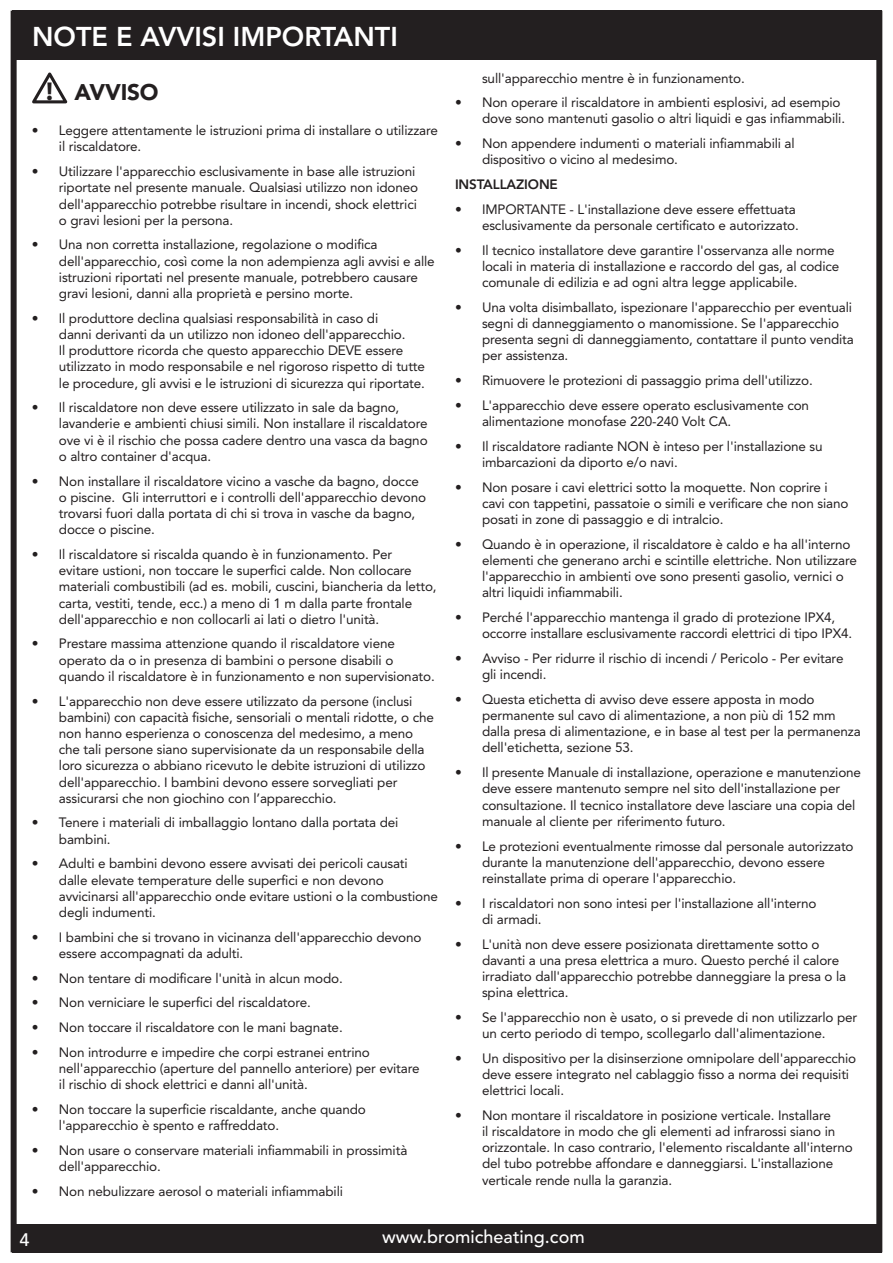
<style>
.page{position:relative;width:893px;height:1263px;background:#fff}
.page>*{position:absolute;margin:0;border:0;box-sizing:border-box;transform-origin:0 0}
.t1{font:800 27px "Avenir";color:#fff}
.t2{font:700 25.95px "Myriad";color:#231f20}
.t3{font:900 22.5px "Avenir";letter-spacing:-.01em;color:#231f20}
.t4{font:500 18px "Avenir";color:#fff}
.t5{font:13.5px/16.2px "Avenir";letter-spacing:-.01em;color:#231f20}
.t6{font:800 13.5px "Avenir";letter-spacing:-.01em;color:#231f20}
</style>
<div class="page">
<div style="left:12px;top:1224px;width:870px;height:29px;background:#231f20"></div>
<div style="left:12px;top:10px;width:870px;height:50px;background:#231f20"></div>
<div style="left:11px;top:11px;width:871px;height:1241px;border:6px solid #231f20"></div>
<svg style="left:32px;top:72px;width:36px;height:32px"></svg>
<h1 class="t1" style="left:32px;top:25px;width:367px">NOTE E AVVISI IMPORTANTI</h1>
<h3 class="t3" style="left:74px;top:84px;width:86px">AVVISO</h3>
<p class="t5" style="left:59px;top:124px;width:381px;text-indent:-27px">• Leggere attentamente le istruzioni prima di installare o utilizzare il riscaldatore.</p>
<p class="t5" style="left:59px;top:164px;width:361px;text-indent:-27px">• Utilizzare l'apparecchio esclusivamente in base alle istruzioni riportate nel presente manuale. Qualsiasi utilizzo non idoneo dell'apparecchio potrebbe risultare in incendi, shock elettrici o gravi lesioni per la persona.</p>
<p class="t5" style="left:59px;top:238px;width:377px;text-indent:-27px">• Una non corretta installazione, regolazione o modifica dell'apparecchio, così come la non adempienza agli avvisi e alle istruzioni riportati nel presente manuale, potrebbero causare gravi lesioni, danni alla proprietà e persino morte.</p>
<p class="t5" style="left:59px;top:311px;width:368px;text-indent:-27px">• Il produttore declina qualsiasi responsabilità in caso di<br>danni derivanti da un utilizzo non idoneo dell'apparecchio.<br>Il produttore ricorda che questo apparecchio DEVE essere utilizzato in modo responsabile e nel rigoroso rispetto di tutte le procedure, gli avvisi e le istruzioni di sicurezza qui riportate.</p>
<p class="t5" style="left:59px;top:401px;width:370px;text-indent:-27px">• Il riscaldatore non deve essere utilizzato in sale da bagno, lavanderie e ambienti chiusi simili. Non installare il riscaldatore ove vi è il rischio che possa cadere dentro una vasca da bagno o altro container d'acqua.</p>
<p class="t5" style="left:59px;top:474px;width:369px;text-indent:-27px">• Non installare il riscaldatore vicino a vasche da bagno, docce o piscine. Gli interruttori e i controlli dell'apparecchio devono trovarsi fuori dalla portata di chi si trova in vasche da bagno, docce o piscine.</p>
<p class="t5" style="left:59px;top:547px;width:379px;text-indent:-27px">• Il riscaldatore si riscalda quando è in funzionamento. Per<br>evitare ustioni, non toccare le superfici calde. Non collocare materiali combustibili (ad es. mobili, cuscini, biancheria da letto, carta, vestiti, tende, ecc.) a meno di 1 m dalla parte frontale dell'apparecchio e non collocarli ai lati o dietro l'unità.</p>
<p class="t5" style="left:59px;top:637px;width:377px;text-indent:-27px">• Prestare massima attenzione quando il riscaldatore viene operato da o in presenza di bambini o persone disabili o quando il riscaldatore è in funzionamento e non supervisionato.</p>
<p class="t5" style="left:59px;top:694px;width:377px;text-indent:-27px">• L'apparecchio non deve essere utilizzato da persone (inclusi bambini) con capacità fisiche, sensoriali o mentali ridotte, o che non hanno esperienza o conoscenza del medesimo, a meno che tali persone siano supervisionate da un responsabile della loro sicurezza o abbiano ricevuto le debite istruzioni di utilizzo dell'apparecchio. I bambini devono essere sorvegliati per assicurarsi che non giochino con l’apparecchio.</p>
<p class="t5" style="left:59px;top:816px;width:341px;text-indent:-27px">• Tenere i materiali di imballaggio lontano dalla portata dei bambini.</p>
<p class="t5" style="left:59px;top:857px;width:381px;text-indent:-27px">• Adulti e bambini devono essere avvisati dei pericoli causati dalle elevate temperature delle superfici e non devono avvicinarsi all'apparecchio onde evitare ustioni o la combustione degli indumenti.</p>
<p class="t5" style="left:59px;top:930px;width:364px;text-indent:-27px">• I bambini che si trovano in vicinanza dell'apparecchio devono essere accompagnati da adulti.</p>
<p class="t5" style="left:32px;top:971px;width:312px">• Non tentare di modificare l'unità in alcun modo.</p>
<p class="t5" style="left:32px;top:996px;width:281px">• Non verniciare le superfici del riscaldatore.</p>
<p class="t5" style="left:32px;top:1020px;width:312px">• Non toccare il riscaldatore con le mani bagnate.</p>
<p class="t5" style="left:59px;top:1045px;width:362px;text-indent:-27px">• Non introdurre e impedire che corpi estranei entrino nell'apparecchio (aperture del pannello anteriore) per evitare il rischio di shock elettrici e danni all'unità.</p>
<p class="t5" style="left:59px;top:1102px;width:309px;text-indent:-27px">• Non toccare la superficie riscaldante, anche quando l'apparecchio è spento e raffreddato.</p>
<p class="t5" style="left:59px;top:1143px;width:350px;text-indent:-27px">• Non usare o conservare materiali infiammabili in prossimità dell'apparecchio.</p>
<p class="t5" style="left:32px;top:1184px;width:313px">• Non nebulizzare aerosol o materiali infiammabili</p>
<h2 class="t2" style="left:46px;top:75px;width:8px">!</h2>
<p class="t5" style="left:482px;top:71px;width:264px">sull'apparecchio mentre è in funzionamento.</p>
<p class="t5" style="left:482px;top:96px;width:365px;text-indent:-27px">• Non operare il riscaldatore in ambienti esplosivi, ad esempio dove sono mantenuti gasolio o altri liquidi e gas infiammabili.</p>
<p class="t5" style="left:482px;top:136px;width:314px;text-indent:-27px">• Non appendere indumenti o materiali infiammabili al dispositivo o vicino al medesimo.</p>
<p class="t6" style="left:455px;top:179px;width:104px">INSTALLAZIONE</p>
<p class="t5" style="left:455px;top:202px;width:345px;text-align:right">• IMPORTANTE - L'installazione deve essere effettuata esclusivamente da personale certificato e autorizzato.</p>
<p class="t5" style="left:482px;top:243px;width:359px;text-indent:-27px">• Il tecnico installatore deve garantire l'osservanza alle norme locali in materia di installazione e raccordo del gas, al codice comunale di edilizia e ad ogni altra legge applicabile.</p>
<p class="t5" style="left:482px;top:300px;width:373px;text-indent:-27px">• Una volta disimballato, ispezionare l'apparecchio per eventuali segni di danneggiamento o manomissione. Se l'apparecchio presenta segni di danneggiamento, contattare il punto vendita per assistenza.</p>
<p class="t5" style="left:455px;top:373px;width:359px">• Rimuovere le protezioni di passaggio prima dell'utilizzo.</p>
<p class="t5" style="left:482px;top:398px;width:329px;text-indent:-27px">• L'apparecchio deve essere operato esclusivamente con alimentazione monofase 220-240 Volt CA.</p>
<p class="t5" style="left:482px;top:439px;width:342px;text-indent:-27px">• Il riscaldatore radiante NON è inteso per l'installazione su imbarcazioni da diporto e/o navi.</p>
<p class="t5" style="left:482px;top:480px;width:368px;text-indent:-27px">• Non posare i cavi elettrici sotto la moquette. Non coprire i cavi con tappetini, passatoie o simili e verificare che non siano posati in zone di passaggio e di intralcio.</p>
<p class="t5" style="left:482px;top:537px;width:376px;text-indent:-27px">• Quando è in operazione, il riscaldatore è caldo e ha all'interno elementi che generano archi e scintille elettriche. Non utilizzare l'apparecchio in ambienti ove sono presenti gasolio, vernici o altri liquidi infiammabili.</p>
<p class="t5" style="left:482px;top:610px;width:372px;text-indent:-27px">• Perché l'apparecchio mantenga il grado di protezione IPX4, occorre installare esclusivamente raccordi elettrici di tipo IPX4.</p>
<p class="t5" style="left:482px;top:651px;width:363px;text-indent:-27px">• Avviso - Per ridurre il rischio di incendi / Pericolo - Per evitare gli incendi.</p>
<p class="t5" style="left:482px;top:692px;width:380px;text-indent:-27px">• Questa etichetta di avviso deve essere apposta in modo permanente sul cavo di alimentazione, a non più di 152 mm dalla presa di alimentazione, e in base al test per la permanenza dell'etichetta, sezione 53.</p>
<p class="t5" style="left:482px;top:765px;width:381px;text-indent:-27px">• Il presente Manuale di installazione, operazione e manutenzione deve essere mantenuto sempre nel sito dell'installazione per consultazione. Il tecnico installatore deve lasciare una copia del manuale al cliente per riferimento futuro.</p>
<p class="t5" style="left:482px;top:839px;width:373px;text-indent:-27px">• Le protezioni eventualmente rimosse dal personale autorizzato durante la manutenzione dell'apparecchio, devono essere reinstallate prima di operare l'apparecchio.</p>
<p class="t5" style="left:482px;top:896px;width:336px;text-indent:-27px">• I riscaldatori non sono intesi per l'installazione all'interno di armadi.</p>
<p class="t5" style="left:482px;top:937px;width:366px;text-indent:-27px">• L'unità non deve essere posizionata direttamente sotto o davanti a una presa elettrica a muro. Questo perché il calore irradiato dall'apparecchio potrebbe danneggiare la presa o la spina elettrica.</p>
<p class="t5" style="left:455px;top:1010px;width:404px;text-align:center">• Se l'apparecchio non è usato, o si prevede di non utilizzarlo per un certo periodo di tempo, scollegarlo dall'alimentazione.</p>
<p class="t5" style="left:482px;top:1051px;width:376px;text-indent:-27px">• Un dispositivo per la disinserzione omnipolare dell'apparecchio deve essere integrato nel cablaggio fisso a norma dei requisiti elettrici locali.</p>
<p class="t5" style="left:482px;top:1108px;width:372px;text-indent:-27px">• Non montare il riscaldatore in posizione verticale. Installare<br>il riscaldatore in modo che gli elementi ad infrarossi siano in orizzontale. In caso contrario, l'elemento riscaldante all'interno del tubo potrebbe affondare e danneggiarsi. L'installazione verticale rende nulla la garanzia.</p>
<h3 class="t4" style="left:19px;top:1232px;width:12px">4</h3>
<h3 class="t4" style="left:382px;top:1229px;width:204px">www.bromicheating.com</h3>
</div>
